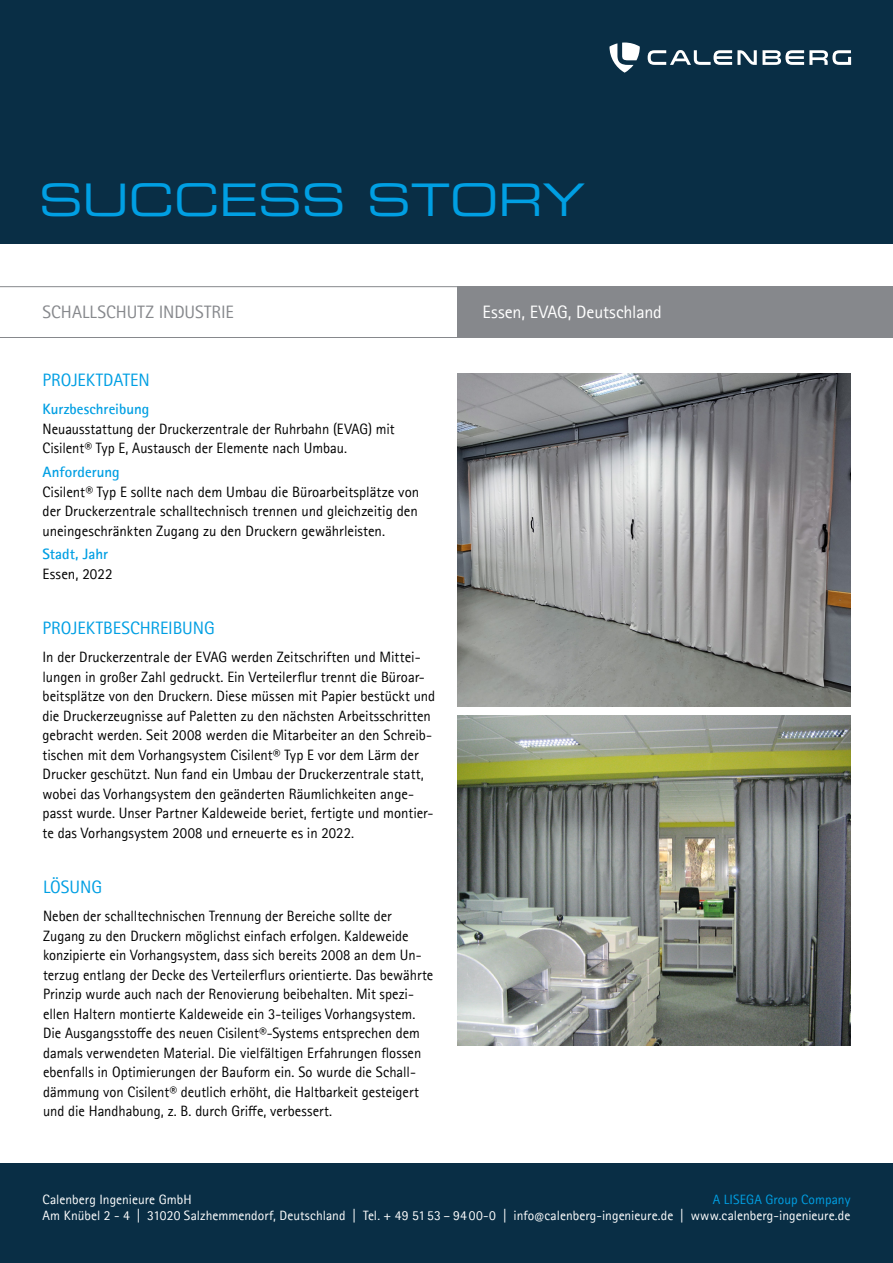
<style>
.page{position:relative;width:893px;height:1263px;background:#fff}
.page>*{position:absolute;margin:0;border:0;box-sizing:border-box;transform-origin:0 0}
.t1{font:45px "Eurostile LT Pro Ex 2";letter-spacing:-.005em;color:#009fe3}
.t2{font:18px "Rotis Sans Serif Pro";letter-spacing:-.005em;color:#009fe3}
.t3{font:18px "Rotis Sans Serif Pro";letter-spacing:-.005em;color:#fff}
.t4{font:18px "Rotis Sans Serif Pro";letter-spacing:.005em;color:#86888c}
.t5{font:15px/19.5px "Rotis Sans Serif Pro";color:#000}
.t6{font:700 15px "Rotis Sans Serif Pro";color:#009fe3}
.t7{font:13.5px/16.2px "Rotis Sans Serif Pro";color:#fff;text-align:right}
.s1{color:#009fe3}
.s2{font-size:12px}
</style>
<div class="page">
<hr style="left:0;top:337px;width:844px;height:1px;background:#86888c">
<hr style="left:0;top:286px;width:844px;height:1px;background:#86888c">
<div style="left:457px;top:286px;width:436px;height:52px;background:#86888c"></div>
<div style="left:0;top:0;width:893px;height:243px;background:#092e45"></div>
<div style="left:0;top:1164px;width:893px;height:99px;background:#092e45"></div>
<img style="left:457px;top:716px;width:393px;height:329px">
<img style="left:457px;top:374px;width:393px;height:333px">
<svg style="left:648px;top:50px;width:203px;height:15px"></svg>
<svg style="left:609px;top:43px;width:31px;height:30px"></svg>
<h1 class="t1" style="left:39px;top:169px;width:547px">SUCCESS STORY</h1>
<p class="t4" style="left:43px;top:302px;width:193px">SCHALLSCHUTZ INDUSTRIE</p>
<p class="t2" style="left:43px;top:370px;width:109px">PROJEKTDATEN</p>
<p class="t6" style="left:43px;top:400px;width:108px">Kurzbeschreibung</p>
<p class="t5" style="left:43px;top:419px;width:354px">Neuausstattung der Druckerzentrale der Ruhrbahn (EVAG) mit<br>Cisilent® Typ E, Austausch der Elemente nach Umbau.</p>
<p class="t6" style="left:43px;top:462px;width:79px">Anforderung</p>
<p class="t5" style="left:43px;top:482px;width:378px;text-align:justify">Cisilent® Typ E sollte nach dem Umbau die Büroarbeitsplätze von der Druckerzentrale schalltechnisch trennen und gleichzeitig den uneingeschränkten Zugang zu den Druckern gewährleisten.</p>
<p class="t6" style="left:43px;top:545px;width:67px">Stadt, Jahr</p>
<p class="t5" style="left:43px;top:564px;width:72px">Essen, 2022</p>
<p class="t2" style="left:43px;top:617px;width:174px">PROJEKTBESCHREIBUNG</p>
<p class="t5" style="left:43px;top:647px;width:394px">In der Druckerzentrale der EVAG werden Zeitschriften und Mittei&shy;lungen in großer Zahl gedruckt. Ein Verteilerflur trennt die Büroar&shy;beitsplätze von den Druckern. Diese müssen mit Papier bestückt und die Druckerzeugnisse auf Paletten zu den nächsten Arbeitsschritten gebracht werden. Seit 2008 werden die Mitarbeiter an den Schreib&shy;tischen mit dem Vorhangsystem Cisilent® Typ E vor dem Lärm der Drucker geschützt. Nun fand ein Umbau der Druckerzentrale statt, wobei das Vorhangsystem den geänderten Räumlichkeiten ange&shy;passt wurde. Unser Partner Kaldeweide beriet, fertigte und montier&shy;te das Vorhangsystem 2008 und erneuerte es in 2022.</p>
<p class="t2" style="left:43px;top:876px;width:60px">LÖSUNG</p>
<p class="t5" style="left:43px;top:906px;width:392px">Neben der schalltechnischen Trennung der Bereiche sollte der Zugang zu den Druckern möglichst einfach erfolgen. Kaldeweide konzipierte ein Vorhangsystem, dass sich bereits 2008 an dem Un&shy;terzug entlang der Decke des Verteilerflurs orientierte. Das bewährte Prinzip wurde auch nach der Renovierung beibehalten. Mit spezi&shy;ellen Haltern montierte Kaldeweide ein 3-teiliges Vorhangsystem.<br>Die Ausgangsstoffe des neuen Cisilent®-Systems entsprechen dem damals verwendeten Material. Die vielfältigen Erfahrungen flossen ebenfalls in Optimierungen der Bauform ein. So wurde die Schall&shy;dämmung von Cisilent® deutlich erhöht, die Haltbarkeit gesteigert und die Handhabung, z. B. durch Griffe, verbessert.</p>
<p class="t3" style="left:483px;top:302px;width:181px">Essen, EVAG, Deutschland</p>
<p class="t7" style="left:43px;top:1192px;width:809px"><span class="s1">A LISEGA Group Company<br></span>Am Knübel 2 - 4 | 31020 Salzhemmendorf, Deutschland | Tel. + 49 51 53 – 94 00-0 | info<span class="s2">@</span>calenberg-ingenieure.de | www.calenberg-ingenieure.de</p>
<p class="t7" style="left:43px;top:1192px;width:151px">Calenberg Ingenieure GmbH</p>
</div>
